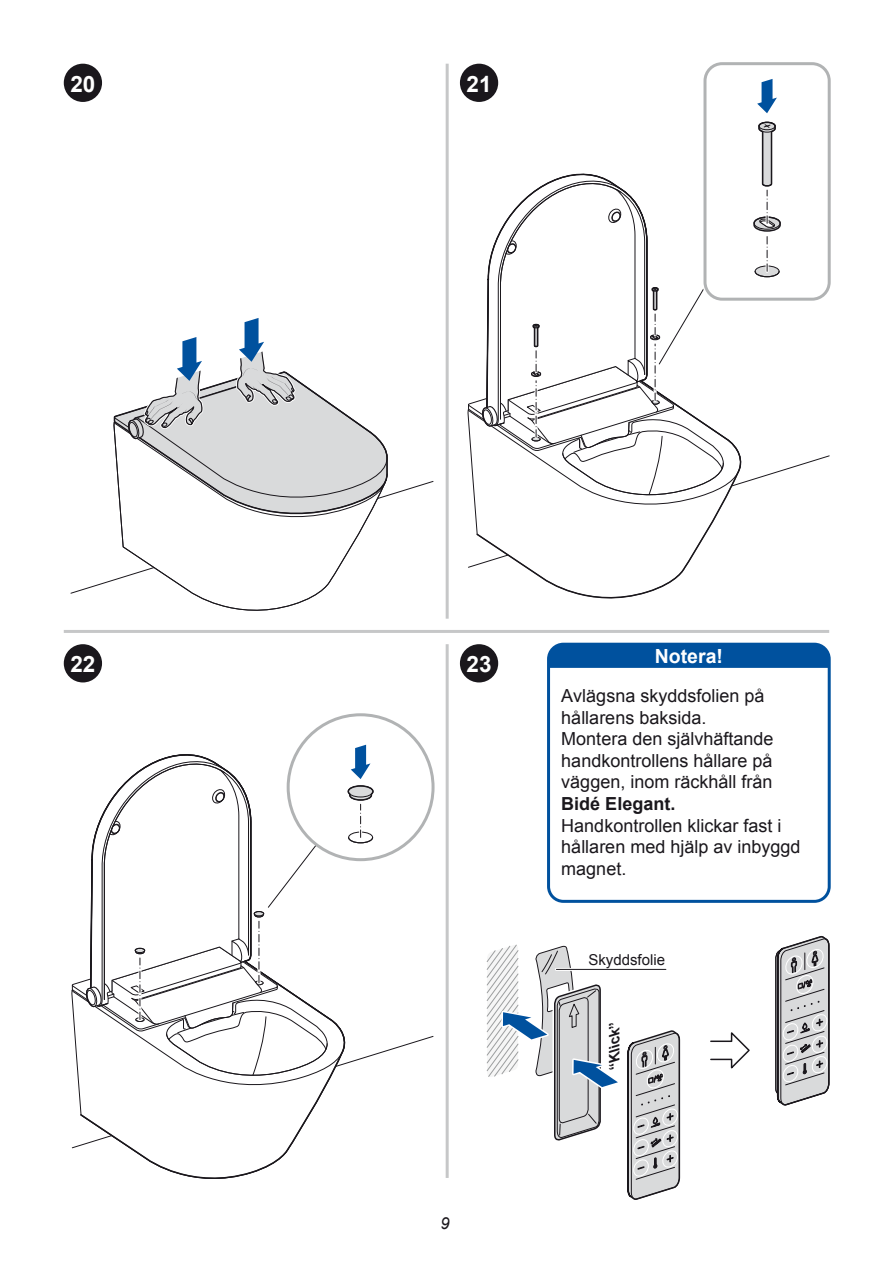
<style>
.page{position:relative;width:893px;height:1263px;background:#fff}
.page>*{position:absolute;margin:0;border:0;box-sizing:border-box;transform-origin:0 0}
.t1{font:700 22.5px "Arial";color:#fff}
.t2{font:700 19.5px "Arial";color:#fff}
.t3{font:18px/21.6px "Arial";color:#1a171c}
.t4{font:700 18px "Arial";color:#1a171c}
.t5{font:italic 16.5px "Arial";color:#1a171c}
.t6{font:15px "Arial";color:#1a171c}
.t7{font:italic 700 14.4px "Arial";color:#1a171c}
</style>
<div class="page">
<hr style="left:64px;top:630px;width:765px;height:3px;background:#c6c7c8">
<hr style="left:446px;top:644px;width:3px;height:534px;background:#c6c7c8">
<hr style="left:446px;top:64px;width:3px;height:555px;background:#c6c7c8">
<div style="left:64px;top:644px;width:38px;height:38px;background:#1a171c;border-radius:50%"></div>
<div style="left:460px;top:64px;width:38px;height:38px;background:#1a171c;border-radius:50%"></div>
<div style="left:64px;top:64px;width:38px;height:38px;background:#1a171c;border-radius:50%"></div>
<div style="left:460px;top:644px;width:38px;height:38px;background:#1a171c;border-radius:50%"></div>
<svg style="left:79px;top:594px;width:263px;height:585px"></svg>
<div style="left:702px;top:61px;width:130px;height:241px;border:6px solid #fff;border-radius:17px"></div>
<div style="left:703px;top:62px;width:128px;height:239px;border:3px solid #b1b3b4;border-radius:17px"></div>
<div style="left:288px;top:715px;width:145px;height:145px;background:#fff;border-radius:50%"></div>
<svg style="left:468px;top:121px;width:362px;height:447px"></svg>
<svg style="left:710px;top:1032px;width:40px;height:37px"></svg>
<svg style="left:775px;top:936px;width:55px;height:170px;background:#b8b8b9"></svg>
<svg style="left:70px;top:318px;width:363px;height:276px"></svg>
<svg style="left:757px;top:79px;width:20px;height:34px"></svg>
<svg style="left:71px;top:742px;width:362px;height:406px"></svg>
<svg style="left:487px;top:944px;width:194px;height:256px"></svg>
<div style="left:547px;top:643px;width:284px;height:260px;border:3px solid #00519e;border-radius:15px"></div>
<div style="left:549px;top:644px;width:280px;height:24px;background:#00519e"></div>
<hr style="left:556px;top:968px;width:110px;height:3px;background:#fff">
<hr style="left:556px;top:969px;width:110px;height:1px;background:#1a171c">
<p class="t1" style="left:70px;top:69px;width:27px">20</p>
<p class="t1" style="left:467px;top:69px;width:27px">21</p>
<p class="t1" style="left:70px;top:649px;width:27px">22</p>
<p class="t1" style="left:467px;top:649px;width:27px">23</p>
<p class="t5" style="left:441px;top:1212px;width:11px">9</p>
<p class="t2" style="left:655px;top:643px;width:70px">Notera!</p>
<p class="t3" style="left:561px;top:685px;width:214px">Avlägsna skyddsfolien på hållarens baksida.<br>Montera den självhäftande handkontrollens hållare på väggen, inom räckhåll från</p>
<p class="t4" style="left:561px;top:792px;width:116px">Bidé Elegant.</p>
<p class="t3" style="left:561px;top:815px;width:241px">Handkontrollen klickar fast i hållaren med hjälp av inbyggd magnet.</p>
<p class="t6" style="left:588px;top:950px;width:78px">Skyddsfolie</p>
<p class="t7" style="left:605px;top:1068px;width:56px;rotate:-90deg">“Klick”</p>
</div>
